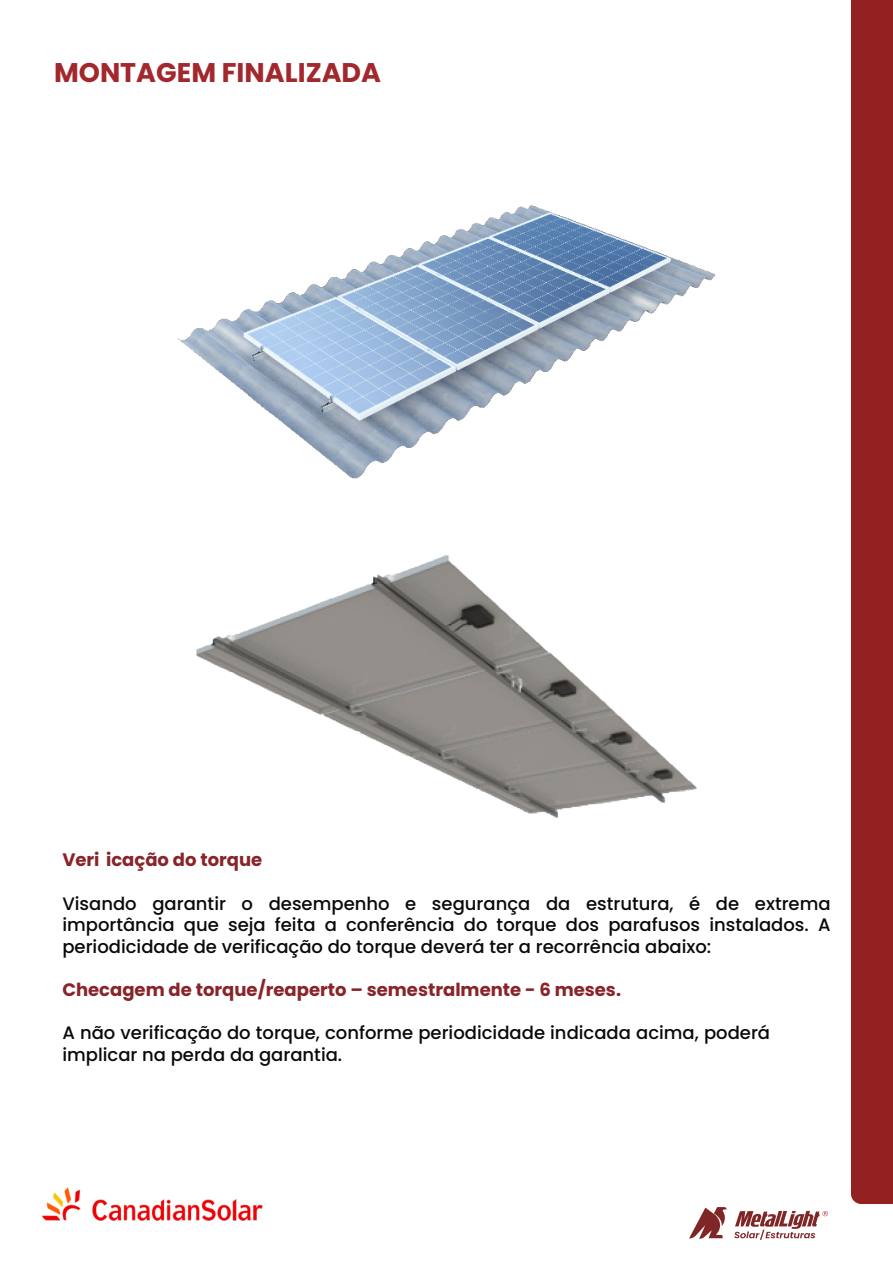
<style>
.page{position:relative;width:893px;height:1263px;background:#fff}
.page>*{position:absolute;margin:0;border:0;box-sizing:border-box;transform-origin:0 0}
.t1{font:700 27px "Poppins";color:#a2282d}
.t2{font:500 18px/21.6px "Poppins";color:#0b090c;text-align:justify}
.t3{font:700 18px "Poppins";color:#88242a}
</style>
<div class="page">
<div style="left:852px;top:0;width:41px;height:1203px;background:#942122"></div>
<img style="left:178px;top:204px;width:537px;height:275px">
<img style="left:197px;top:556px;width:499px;height:261px">
<img style="left:689px;top:1207px;width:138px;height:32px">
<img style="left:42px;top:1187px;width:220px;height:34px">
<p class="t1" style="left:54px;top:57px;width:329px">MONTAGEM FINALIZADA</p>
<p class="t3" style="left:62px;top:850px;width:201px">Veri icação do torque</p>
<p class="t2" style="left:62px;top:892px;width:770px">Visando garantir o desempenho e segurança da estrutura, é de extrema importância que seja feita a conferência do torque dos parafusos instalados. A periodicidade de verificação do torque deverá ter a recorrência abaixo:</p>
<p class="t3" style="left:62px;top:979px;width:560px">Checagem de torque/reaperto – semestralmente - 6 meses.</p>
<p class="t2" style="left:62px;top:1022px;width:709px">A não verificação do torque, conforme periodicidade indicada acima, poderá implicar na perda da garantia.</p>
</div>
